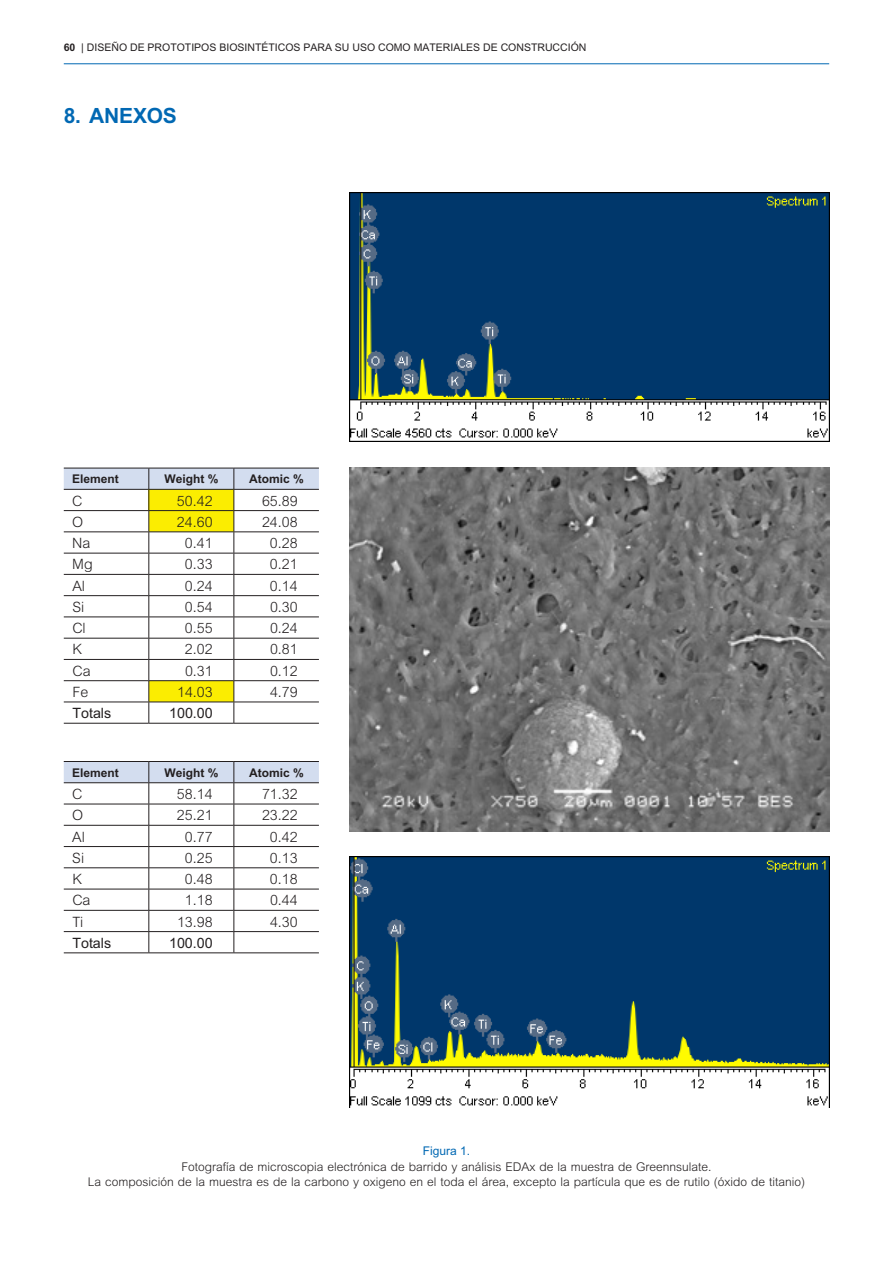
<style>
.page{position:relative;width:893px;height:1263px;background:#fff}
.page>*{position:absolute;margin:0;border:0;box-sizing:border-box;transform-origin:0 0}
.t1{font:700 21px "M Arial";letter-spacing:-.01em;color:#0168b3}
.t2{font:300 14.25px "M Arial";color:#231f20}
.t3{font:14.25px "M Arial";color:#231f20}
.t4{font:300 12px/15.8px "M Arial";color:#231f20;text-align:center}
.t5{font:700 12px "M Arial";color:#231f20}
.t6{font:12px "M Arial";color:#0168b3}
.t7{font:10.5px "M Arial";color:#231f20}
.s1{font-weight:700}
</style>
<div class="page">
<hr style="left:64px;top:63px;width:765px;height:1px;background:#0168b3">
<img style="left:349px;top:193px;width:480px;height:249px">
<img style="left:349px;top:857px;width:480px;height:250px">
<img style="left:349px;top:468px;width:480px;height:363px">
<hr style="left:64px;top:723px;width:85px;height:1px;background:#231f20">
<hr style="left:149px;top:723px;width:85px;height:1px;background:#231f20">
<hr style="left:234px;top:723px;width:85px;height:1px;background:#231f20">
<svg style="left:64px;top:468px;width:255px;height:255px"></svg>
<hr style="left:64px;top:952px;width:85px;height:1px;background:#231f20">
<hr style="left:149px;top:952px;width:85px;height:1px;background:#231f20">
<hr style="left:234px;top:952px;width:85px;height:1px;background:#231f20">
<svg style="left:64px;top:761px;width:255px;height:191px"></svg>
<p class="t7" style="left:64px;top:41px;width:248px"><span class="s1">60</span> | DI SEÑO DE PROTOTIPOS BI OSINTÉTICOS PARA</p>
<p class="t7" style="left:335px;top:41px;width:210px">SU USO COMO MATERIALES DE CONSTRUCCI</p>
<p class="t7" style="left:571px;top:41px;width:16px">ÓN</p>
<h1 class="t1" style="left:64px;top:103px;width:115px">8. ANEXOS</h1>
<p class="t5" style="left:72px;top:472px;width:48px">Element</p>
<p class="t5" style="left:164px;top:472px;width:55px">Weight %</p>
<p class="t5" style="left:249px;top:472px;width:56px">Atomic %</p>
<p class="t2" style="left:72px;top:492px;width:12px">C</p>
<p class="t2" style="left:177px;top:492px;width:37px">50.42</p>
<p class="t2" style="left:262px;top:492px;width:37px">65.89</p>
<p class="t2" style="left:72px;top:514px;width:13px">O</p>
<p class="t2" style="left:177px;top:514px;width:37px">24.60</p>
<p class="t2" style="left:262px;top:514px;width:37px">24.08</p>
<p class="t2" style="left:72px;top:535px;width:20px">Na</p>
<p class="t2" style="left:185px;top:535px;width:29px">0.41</p>
<p class="t2" style="left:270px;top:535px;width:29px">0.28</p>
<p class="t2" style="left:72px;top:556px;width:22px">Mg</p>
<p class="t2" style="left:185px;top:556px;width:29px">0.33</p>
<p class="t2" style="left:270px;top:556px;width:29px">0.21</p>
<p class="t2" style="left:72px;top:577px;width:14px">Al</p>
<p class="t2" style="left:185px;top:577px;width:29px">0.24</p>
<p class="t2" style="left:270px;top:577px;width:29px">0.14</p>
<p class="t2" style="left:72px;top:599px;width:13px">Si</p>
<p class="t2" style="left:185px;top:599px;width:29px">0.54</p>
<p class="t2" style="left:270px;top:599px;width:29px">0.30</p>
<p class="t2" style="left:72px;top:620px;width:15px">Cl</p>
<p class="t2" style="left:185px;top:620px;width:29px">0.55</p>
<p class="t2" style="left:270px;top:620px;width:29px">0.24</p>
<p class="t2" style="left:72px;top:641px;width:11px">K</p>
<p class="t2" style="left:185px;top:641px;width:29px">2.02</p>
<p class="t2" style="left:270px;top:641px;width:29px">0.81</p>
<p class="t2" style="left:72px;top:663px;width:20px">Ca</p>
<p class="t2" style="left:185px;top:663px;width:29px">0.31</p>
<p class="t2" style="left:270px;top:663px;width:29px">0.12</p>
<p class="t2" style="left:72px;top:684px;width:17px">Fe</p>
<p class="t2" style="left:177px;top:684px;width:37px">14.03</p>
<p class="t2" style="left:270px;top:684px;width:29px">4.79</p>
<p class="t3" style="left:72px;top:705px;width:40px">Totals</p>
<p class="t3" style="left:169px;top:705px;width:45px">100.00</p>
<p class="t5" style="left:72px;top:766px;width:48px">Element</p>
<p class="t5" style="left:164px;top:766px;width:55px">Weight %</p>
<p class="t5" style="left:249px;top:766px;width:56px">Atomic %</p>
<p class="t2" style="left:72px;top:786px;width:12px">C</p>
<p class="t2" style="left:177px;top:786px;width:37px">58.14</p>
<p class="t2" style="left:262px;top:786px;width:37px">71.32</p>
<p class="t2" style="left:72px;top:807px;width:13px">O</p>
<p class="t2" style="left:177px;top:807px;width:37px">25.21</p>
<p class="t2" style="left:262px;top:807px;width:37px">23.22</p>
<p class="t2" style="left:72px;top:828px;width:14px">Al</p>
<p class="t2" style="left:185px;top:828px;width:29px">0.77</p>
<p class="t2" style="left:270px;top:828px;width:29px">0.42</p>
<p class="t2" style="left:72px;top:850px;width:13px">Si</p>
<p class="t2" style="left:185px;top:850px;width:29px">0.25</p>
<p class="t2" style="left:270px;top:850px;width:29px">0.13</p>
<p class="t2" style="left:72px;top:871px;width:11px">K</p>
<p class="t2" style="left:185px;top:871px;width:29px">0.48</p>
<p class="t2" style="left:270px;top:871px;width:29px">0.18</p>
<p class="t2" style="left:72px;top:892px;width:20px">Ca</p>
<p class="t2" style="left:185px;top:892px;width:29px">1.18</p>
<p class="t2" style="left:270px;top:892px;width:29px">0.44</p>
<p class="t2" style="left:72px;top:913px;width:13px">Ti</p>
<p class="t2" style="left:177px;top:913px;width:37px">13.98</p>
<p class="t2" style="left:270px;top:913px;width:29px">4.30</p>
<p class="t3" style="left:72px;top:935px;width:40px">Totals</p>
<p class="t3" style="left:169px;top:935px;width:45px">100.00</p>
<p class="t6" style="left:423px;top:1144px;width:49px">Figura 1.</p>
<p class="t4" style="left:88px;top:1158px;width:719px">Fotografía de microscopia electrónica de barrido y análisis EDAx de la muestra de Greennsulate.<br>La composición de la muestra es de la carbono y oxigeno en el toda el área, excepto la partícula que es de rutilo (óxido de titanio)</p>
</div>
